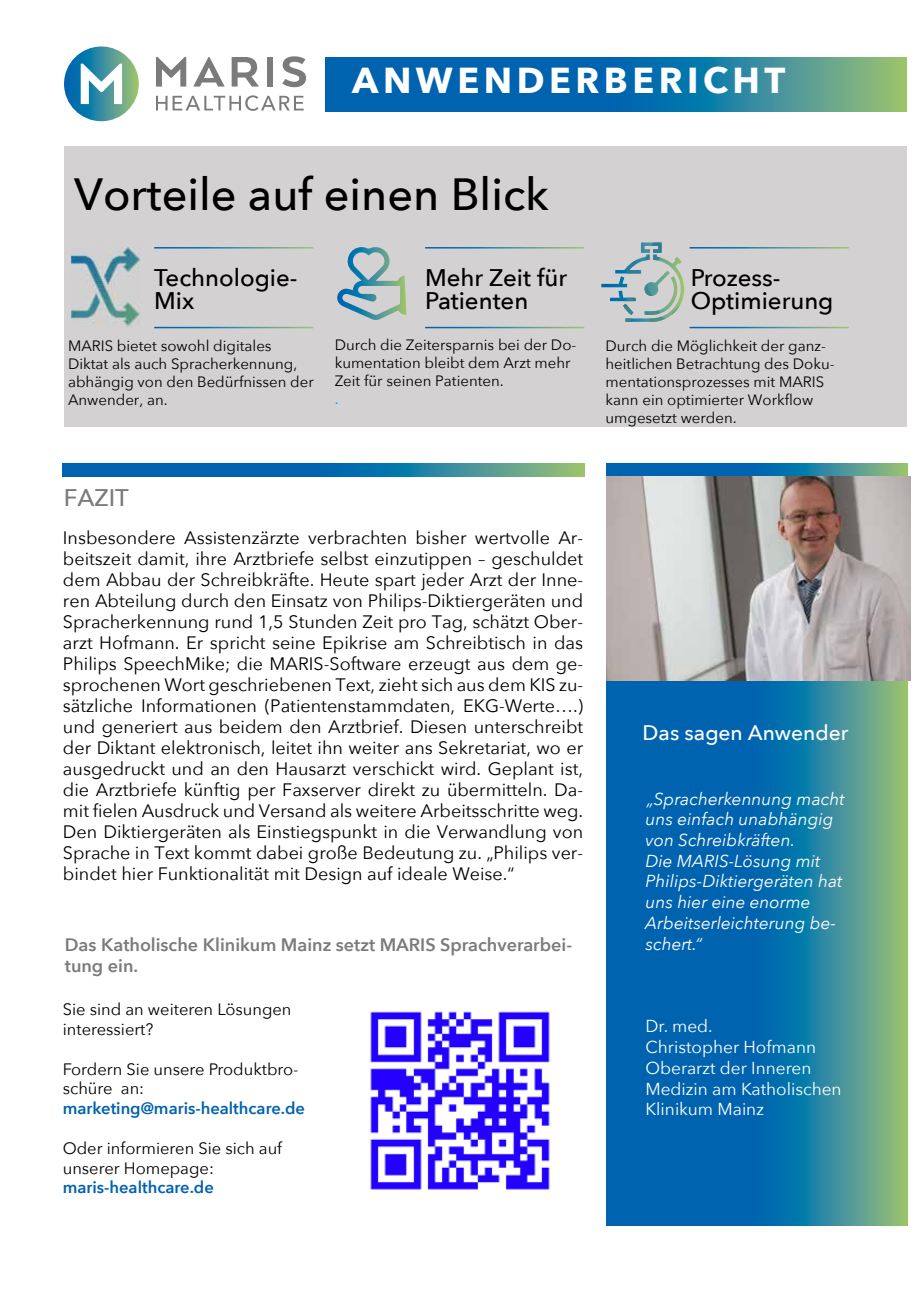
<style>
.page{position:relative;width:919px;height:1289px;background:#fff}
.page>*{position:absolute;margin:0;border:0;box-sizing:border-box;transform-origin:0 0}
.t1{font:500 45px "Avenir Next";color:#000}
.t2{font:700 36px "Avenir Next";letter-spacing:.125em;color:#fff}
.t3{font:500 24px/22.5px "Avenir Next";color:#000}
.t4{font:500 24px "Avenir Next";color:#7b7b7b}
.t5{font:500 21px "Avenir Next";color:#fff}
.t6{font:18px/21px "Avenir Next";color:#000;text-align:justify}
.t7{font:600 18px/21.6px "Avenir Next";color:#7b7b7b}
.t8{font:italic 17.25px/20.7px "Avenir Next";color:#fff}
.t9{font:17.25px/20.7px "Avenir Next";color:#fff}
.t10{font:16.5px/19.8px "Avenir Next";color:#020203}
.t11{font:600 16.5px "Avenir Next";color:#0062ae}
.t12{font:16.5px/19.8px "Avenir Next";color:#010000}
.t13{font:15px/18px "Avenir Next";color:#020203}
.t14{font:15px "Avenir Next";color:#009fe3}
</style>
<div class="page">
<div style="left:64px;top:146px;width:842px;height:281px;background:#d3d1d1"></div>
<svg style="left:606px;top:463px;width:301px;height:762px;background:#1e79a4"></svg>
<img style="left:601px;top:242px;width:83px;height:80px">
<hr style="left:154px;top:247px;width:159px;height:1px;background:#fff">
<hr style="left:154px;top:327px;width:159px;height:1px;background:#fff">
<hr style="left:425px;top:247px;width:159px;height:1px;background:#fff">
<hr style="left:425px;top:327px;width:159px;height:1px;background:#fff">
<hr style="left:689px;top:327px;width:159px;height:1px;background:#fff">
<hr style="left:689px;top:247px;width:159px;height:1px;background:#fff">
<svg style="left:337px;top:247px;width:69px;height:73px"></svg>
<svg style="left:63px;top:463px;width:521px;height:13px;background:#1e79a4"></svg>
<svg style="left:156px;top:57px;width:30px;height:30px"></svg>
<svg style="left:193px;top:57px;width:32px;height:30px"></svg>
<svg style="left:232px;top:57px;width:26px;height:30px"></svg>
<div style="left:267px;top:57px;width:6px;height:30px;background:#7c7b7b"></div>
<svg style="left:282px;top:56px;width:24px;height:31px"></svg>
<svg style="left:64px;top:46px;width:75px;height:75px;background:#42929c"></svg>
<svg style="left:81px;top:64px;width:41px;height:40px"></svg>
<svg style="left:156px;top:95px;width:148px;height:16px"></svg>
<img style="left:606px;top:476px;width:304px;height:204px">
<img style="left:370px;top:1011px;width:180px;height:180px">
<svg style="left:326px;top:57px;width:580px;height:54px;background:#1e79a4"></svg>
<img style="left:71px;top:247px;width:70px;height:79px">
<h2 class="t2" style="left:352px;top:50px;width:435px">ANWENDERBERICHT</h2>
<h1 class="t1" style="left:74px;top:156px;width:476px">Vorteile auf einen Blick</h1>
<h3 class="t3" style="left:154px;top:266px;width:145px">Technologie-<br>Mix</h3>
<h3 class="t3" style="left:425px;top:266px;width:144px">Mehr Zeit für<br>Patienten</h3>
<h3 class="t3" style="left:690px;top:266px;width:144px">Prozess-<br>Optimierung</h3>
<p class="t13" style="left:68px;top:336px;width:247px">MARIS bietet sowohl digitales<br>Diktat als auch Spracherkennung, abhängig von den Bedürfnissen der<br>Anwender, an.</p>
<p class="t13" style="left:334px;top:335px;width:243px">Durch die Zeitersparnis bei der Do&shy;kumentation bleibt dem Arzt mehr<br>Zeit für seinen Patienten.</p>
<p class="t14" style="left:334px;top:386px;width:5px">.</p>
<p class="t13" style="left:605px;top:336px;width:230px">Durch die Möglichkeit der ganz&shy;heitlichen Betrachtung des Doku&shy;mentationsprozesses mit MARIS kann ein optimierter Workflow umgesetzt werden.</p>
<h3 class="t4" style="left:64px;top:477px;width:67px">FAZIT</h3>
<p class="t6" style="left:63px;top:526px;width:521px">Insbesondere Assistenzärzte verbrachten bisher wertvolle Ar&shy;beitszeit damit, ihre Arztbriefe selbst einzutippen – geschuldet dem Abbau der Schreibkräfte. Heute spart jeder Arzt der Inne&shy;ren Abteilung durch den Einsatz von Philips-Diktiergeräten und Spracherkennung rund 1,5 Stunden Zeit pro Tag, schätzt Ober&shy;arzt Hofmann. Er spricht seine Epikrise am Schreibtisch in das Philips SpeechMike; die MARIS-Software erzeugt aus dem ge&shy;sprochenen Wort geschriebenen Text, zieht sich aus dem KIS zu&shy;sätzliche Informationen (Patientenstammdaten, EKG-Werte….) und generiert aus beidem den Arztbrief. Diesen unterschreibt der Diktant elektronisch, leitet ihn weiter ans Sekretariat, wo er ausgedruckt und an den Hausarzt verschickt wird. Geplant ist, die Arztbriefe künftig per Faxserver direkt zu übermitteln. Da&shy;mit fielen Ausdruck und Versand als weitere Arbeitsschritte weg.<br>Den Diktiergeräten als Einstiegspunkt in die Verwandlung von Sprache in Text kommt dabei große Bedeutung zu. „Philips ver&shy;bindet hier Funktionalität mit Design auf ideale Weise.“</p>
<p class="t7" style="left:65px;top:933px;width:509px">Das Katholische Klinikum Mainz setzt MARIS Sprachverarbei&shy;tung ein.</p>
<p class="t10" style="left:63px;top:998px;width:230px">Sie sind an weiteren Lösungen interessiert?</p>
<p class="t10" style="left:63px;top:1058px;width:237px">Fordern Sie unsere Produktbro&shy;schüre an:</p>
<p class="t11" style="left:63px;top:1094px;width:244px">marketing@maris-healthcare.de</p>
<p class="t12" style="left:63px;top:1137px;width:221px">Oder informieren Sie sich auf unserer Homepage:</p>
<p class="t11" style="left:63px;top:1173px;width:153px">maris-healthcare.de</p>
<p class="t5" style="left:642px;top:714px;width:207px">Das sagen Anwender</p>
<p class="t8" style="left:645px;top:787px;width:201px">„Spracherkennung macht uns einfach unabhängig von Schreibkräften.<br>Die MARIS-Lösung mit<br>Philips-Diktiergeräten hat uns hier eine enorme<br>Arbeitserleichterung be&shy;schert.“</p>
<p class="t9" style="left:645px;top:1015px;width:198px">Dr. med.<br>Christopher Hofmann<br>Oberarzt der Inneren<br>Medizin am Katholischen<br>Klinikum Mainz</p>
</div>
